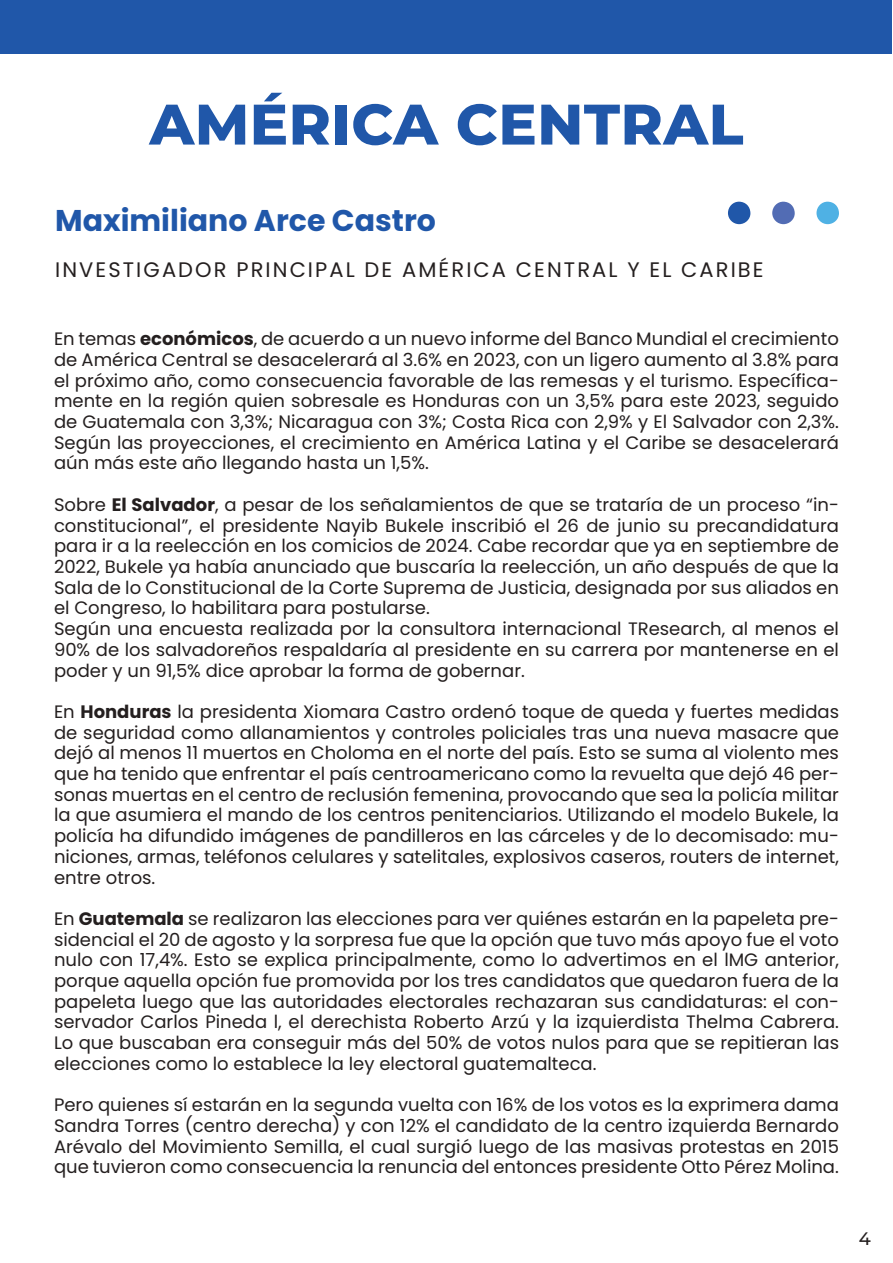
<style>
.page{position:relative;width:893px;height:1263px;background:#fff}
.page>*{position:absolute;margin:0;border:0;box-sizing:border-box;transform-origin:0 0}
.t1{font:800 57px "Montserrat";letter-spacing:.01em;color:#2057a9}
.t2{font:700 30px "Poppins";color:#2057a9}
.t3{font:21px "Poppins";letter-spacing:.1em;color:#241f1f}
.t4{font:18px/20.7px "Poppins";color:#241f1f;text-align:justify}
.t5{font:500 18px "Montserrat";color:#241f1f}
.s1{font-weight:700}
</style>
<div class="page">
<div style="left:1px;top:1px;width:891px;height:53px;background:#2057a9"></div>
<div style="left:728px;top:202px;width:23px;height:22px;background:#2057a9;border-radius:50%"></div>
<div style="left:772px;top:202px;width:23px;height:22px;background:#526cb4;border-radius:50%"></div>
<div style="left:816px;top:202px;width:23px;height:22px;background:#4fb1e4;border-radius:50%"></div>
<h1 class="t1" style="left:149px;top:83px;width:595px">AMÉRICA CENTRAL</h1>
<h2 class="t2" style="left:55px;top:203px;width:382px">Maximiliano Arce Castro</h2>
<p class="t3" style="left:55px;top:258px;width:710px">INVESTIGADOR PRINCIPAL DE AMÉRICA CENTRAL Y EL CARIBE</p>
<p class="t4" style="left:54px;top:329px;width:786px">En temas <span class="s1">económicos</span>, de acuerdo a un nuevo informe del Banco Mundial el crecimiento de América Central se desacelerará al 3.6% en 2023, con un ligero aumento al 3.8% para el próximo año, como consecuencia favorable de las remesas y el turismo. Específica&shy;mente en la región quien sobresale es Honduras con un 3,5% para este 2023, seguido de Guatemala con 3,3%; Nicaragua con 3%; Costa Rica con 2,9% y El Salvador con 2,3%.<br>Según las proyecciones, el crecimiento en América Latina y el Caribe se desacelerará aún más este año llegando hasta un 1,5%.</p>
<p class="t4" style="left:54px;top:494px;width:787px;text-align:left">Sobre <span class="s1">El Salvador</span>, a pesar de los señalamientos de que se trataría de un proceso “in&shy;constitucional”, el presidente Nayib Bukele inscribió el 26 de junio su precandidatura para ir a la reelección en los comicios de 2024. Cabe recordar que ya en septiembre de 2022, Bukele ya había anunciado que buscaría la reelección, un año después de que la Sala de lo Constitucional de la Corte Suprema de Justicia, designada por sus aliados en el Congreso, lo habilitara para postularse.<br>Según una encuesta realizada por la consultora internacional TResearch, al menos el 90% de los salvadoreños respaldaría al presidente en su carrera por mantenerse en el poder y un 91,5% dice aprobar la forma de gobernar.</p>
<p class="t4" style="left:54px;top:701px;width:786px">En <span class="s1">Honduras</span> la presidenta Xiomara Castro ordenó toque de queda y fuertes medidas de seguridad como allanamientos y controles policiales tras una nueva masacre que dejó al menos 11 muertos en Choloma en el norte del país. Esto se suma al violento mes que ha tenido que enfrentar el país centroamericano como la revuelta que dejó 46 per&shy;sonas muertas en el centro de reclusión femenina, provocando que sea la policía militar la que asumiera el mando de los centros penitenciarios. Utilizando el modelo Bukele, la policía ha difundido imágenes de pandilleros en las cárceles y de lo decomisado: mu&shy;niciones, armas, teléfonos celulares y satelitales, explosivos caseros, routers de internet, entre otros.</p>
<p class="t4" style="left:54px;top:908px;width:787px">En <span class="s1">Guatemala</span> se realizaron las elecciones para ver quiénes estarán en la papeleta pre&shy;sidencial el 20 de agosto y la sorpresa fue que la opción que tuvo más apoyo fue el voto nulo con 17,4%. Esto se explica principalmente, como lo advertimos en el lMG anterior, porque aquella opción fue promovida por los tres candidatos que quedaron fuera de la papeleta luego que las autoridades electorales rechazaran sus candidaturas: el con&shy;servador Carlos Pineda l, el derechista Roberto Arzú y la izquierdista Thelma Cabrera.<br>Lo que buscaban era conseguir más del 50% de votos nulos para que se repitieran las elecciones como lo establece la ley electoral guatemalteca.</p>
<p class="t4" style="left:54px;top:1095px;width:786px">Pero quienes sí estarán en la segunda vuelta con 16% de los votos es la exprimera dama Sandra Torres (centro derecha) y con 12% el candidato de la centro izquierda Bernardo Arévalo del Movimiento Semilla, el cual surgió luego de las masivas protestas en 2015 que tuvieron como consecuencia la renuncia del entonces presidente Otto Pérez Molina.</p>
<p class="t5" style="left:859px;top:1226px;width:14px">4</p>
</div>
